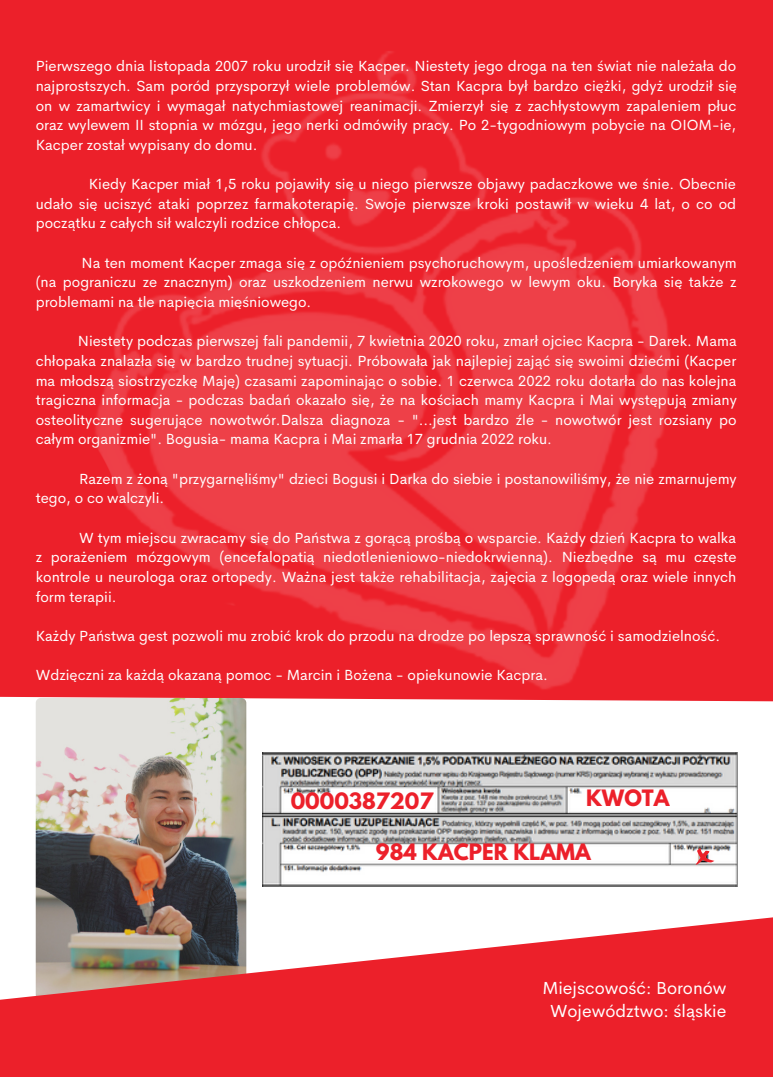
<style>
.page{position:relative;width:773px;height:1077px;background:#fff}
.page>*{position:absolute;margin:0;border:0;box-sizing:border-box;transform-origin:0 0}
.t1{font:700 20px "League Spartan";color:#ec202a}
.t2{font:17.5px/23.2px "Cerebri Sans";color:#fff;text-align:center}
.t3{font:14.75px/19.8px "Cerebri Sans";color:#fff;text-align:justify}
</style>
<div class="page">
<div style="left:0;top:0;width:772px;height:1076px;background:#ec202a"></div>
<div style="left:0;top:696px;width:772px;height:212px;background:#fff"></div>
<img style="left:91px;top:51px;width:591px;height:664px">
<img style="left:263px;top:752px;width:474px;height:133px">
<svg style="left:695px;top:847px;width:19px;height:17px"></svg>
<img style="left:36px;top:697px;width:210px;height:302px;border-radius:5px">
<svg style="left:0;top:908px;width:772px;height:92px"></svg>
<p class="t3" style="left:36px;top:56px;width:702px">Pierwszego dnia listopada 2007 roku urodził się Kacper. Niestety jego droga na ten świat nie należała do najprostszych. Sam poród przysporzył wiele problemów. Stan Kacpra był bardzo ciężki, gdyż urodził się on w zamartwicy i wymagał natychmiastowej reanimacji. Zmierzył się z zachłystowym zapaleniem płuc oraz wylewem II stopnia w mózgu, jego nerki odmówiły pracy. Po 2-tygodniowym pobycie na OIOM-ie, Kacper został wypisany do domu.</p>
<p class="t3" style="left:36px;top:174px;width:702px;text-indent:53px">Kiedy Kacper miał 1,5 roku pojawiły się u niego pierwsze objawy padaczkowe we śnie. Obecnie udało się uciszyć ataki poprzez farmakoterapię. Swoje pierwsze kroki postawił w wieku 4 lat, o co od początku z całych sił walczyli rodzice chłopca.</p>
<p class="t3" style="left:36px;top:252px;width:702px;text-indent:46px">Na ten moment Kacper zmaga się z opóźnieniem psychoruchowym, upośledzeniem umiarkowanym (na pograniczu ze znacznym) oraz uszkodzeniem nerwu wzrokowego w lewym oku. Boryka się także z problemami na tle napięcia mięśniowego.</p>
<p class="t3" style="left:36px;top:331px;width:702px;text-indent:42px">Niestety podczas pierwszej fali pandemii, 7 kwietnia 2020 roku, zmarł ojciec Kacpra - Darek. Mama chłopaka znalazła się w bardzo trudnej sytuacji. Próbowała jak najlepiej zająć się swoimi dziećmi (Kacper ma młodszą siostrzyczkę Maję) czasami zapominając o sobie. 1 czerwca 2022 roku dotarła do nas kolejna tragiczna informacja - podczas badań okazało się, że na kościach mamy Kacpra i Mai występują zmiany osteolityczne sugerujące nowotwór.Dalsza diagnoza - "...jest bardzo źle - nowotwór jest rozsiany po całym organizmie". Bogusia- mama Kacpra i Mai zmarła 17 grudnia 2022 roku.</p>
<p class="t3" style="left:36px;top:468px;width:702px;text-indent:43px">Razem z żoną "przygarnęliśmy" dzieci Bogusi i Darka do siebie i postanowiliśmy, że nie zmarnujemy tego, o co walczyli.</p>
<p class="t3" style="left:36px;top:527px;width:702px;text-indent:43px">W tym miejscu zwracamy się do Państwa z gorącą prośbą o wsparcie. Każdy dzień Kacpra to walka z porażeniem mózgowym (encefalopatią niedotlenieniowo-niedokrwienną). Niezbędne są mu częste kontrole u neurologa oraz ortopedy. Ważna jest także rehabilitacja, zajęcia z logopedą oraz wiele innych form terapii.</p>
<p class="t3" style="left:36px;top:625px;width:686px">Każdy Państwa gest pozwoli mu zrobić krok do przodu na drodze po lepszą sprawność i samodzielność.</p>
<p class="t3" style="left:36px;top:665px;width:513px">Wdzięczni za każdą okazaną pomoc - Marcin i Bożena - opiekunowie Kacpra.</p>
<h1 class="t1" style="left:291px;top:791px;width:144px">0000387207</h1>
<h1 class="t1" style="left:586px;top:788px;width:85px">KWOTA</h1>
<h1 class="t1" style="left:376px;top:841px;width:216px">984 KACPER KLAMA</h1>
<p class="t2" style="left:542px;top:975px;width:186px">Miejscowość: Boronów<br>Województwo: śląskie</p>
</div>
